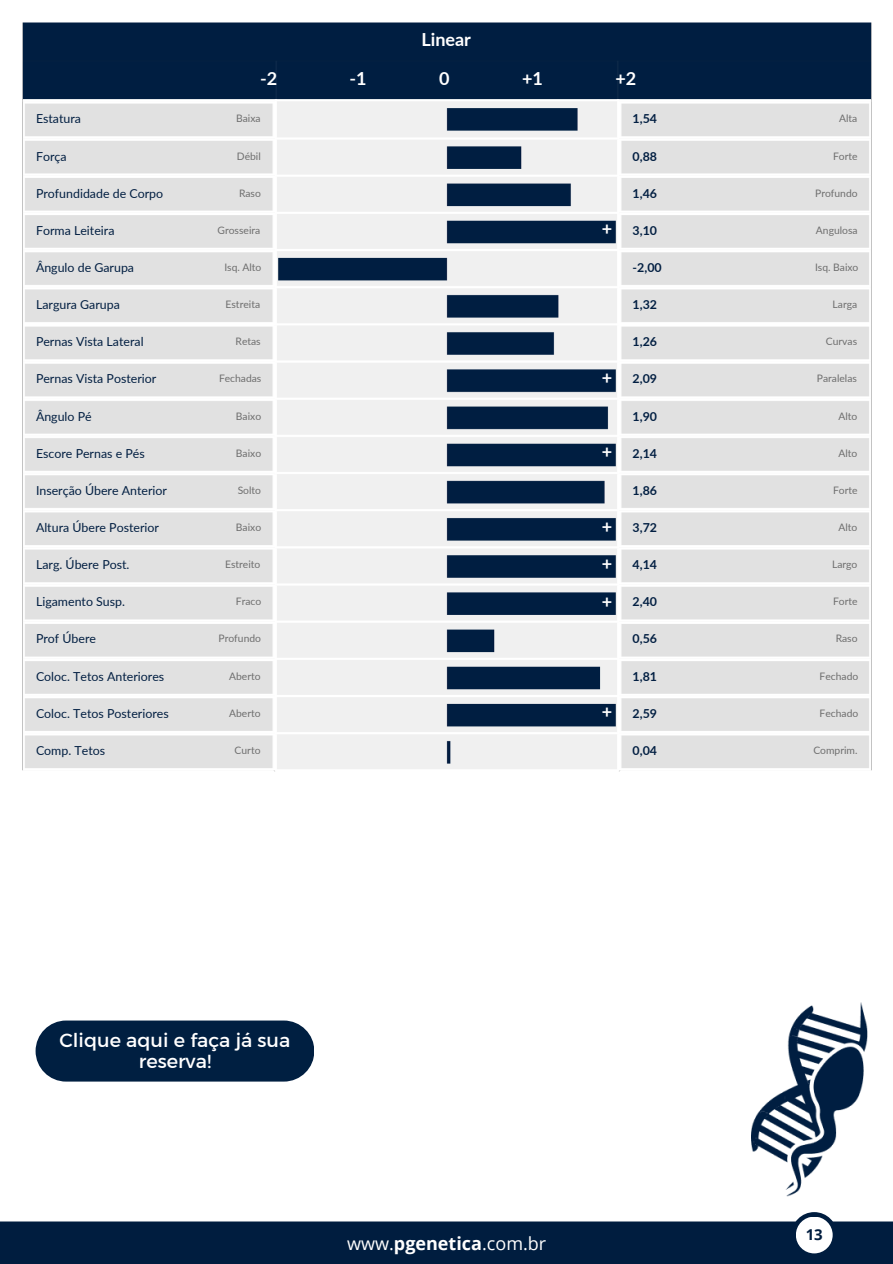
<style>
.page{position:relative;width:893px;height:1264px;background:#fff}
.page>*{position:absolute;margin:0;border:0;box-sizing:border-box;transform-origin:0 0}
.t1{font:19.2px/20.9px "Kief Montaser Regular";color:#fff;text-align:center}
.t2{font:700 18px/37.2px "Lato";color:#fff;text-align:justify}
.t3{font:18px "Open Sans";color:#fff}
.t4{font:700 15px "Open Sans";color:#001d3f}
.t5{font:12.3px "Lato";color:#021f42}
.t6{font:700 12.3px "Lato";color:#021f42}
.t7{font:10.35px "Lato";color:#6e6e6e}
.s1{font-weight:700}
</style>
<div class="page">
<img style="left:22px;top:22px;width:850px;height:750px">
<div style="left:0;top:1221px;width:892px;height:42px;background:#001d3f"></div>
<div style="left:791px;top:1212px;width:46px;height:45px;background:#001d3f;border-radius:50%"></div>
<div style="left:795px;top:1216px;width:37px;height:37px;background:#fff;border-radius:50%"></div>
<img style="left:751px;top:1002px;width:117px;height:194px">
<div style="left:36px;top:1020px;width:278px;height:61px;background:#001f41;border-radius:31px"></div>
<p class="t2" style="left:260px;top:59px;width:19px">-2</p>
<h1 class="t2" style="left:349px;top:59px;width:19px">-1</h1>
<h4 class="t2" style="left:421px;top:21px;width:51px">Linear</h4>
<p class="t2" style="left:439px;top:59px;width:12px">0</p>
<h4 class="t2" style="left:522px;top:59px;width:22px">+1</h4>
<h4 class="t2" style="left:615px;top:59px;width:22px">+2</h4>
<p class="t5" style="left:36px;top:111px;width:47px">Estatura</p>
<h4 class="t5" style="left:36px;top:148px;width:32px">Força</h4>
<p class="t5" style="left:36px;top:185px;width:129px">Profundidade de Corpo</p>
<h4 class="t5" style="left:36px;top:223px;width:80px">Forma Leiteira</h4>
<p class="t5" style="left:36px;top:260px;width:100px">Ângulo de Garupa</p>
<h4 class="t5" style="left:36px;top:297px;width:85px">Largura Garupa</h4>
<p class="t5" style="left:36px;top:334px;width:109px">Pernas Vista Lateral</p>
<h4 class="t5" style="left:36px;top:371px;width:122px">Pernas Vista Posterior</h4>
<p class="t5" style="left:36px;top:408px;width:57px">Ângulo Pé</p>
<h4 class="t5" style="left:36px;top:445px;width:110px">Escore Pernas e Pés</h4>
<p class="t5" style="left:36px;top:482px;width:133px">Inserção Úbere Anterior</p>
<h4 class="t5" style="left:36px;top:520px;width:125px">Altura Úbere Posterior</h4>
<p class="t5" style="left:36px;top:557px;width:95px">Larg. Úbere Post.</p>
<h4 class="t5" style="left:36px;top:594px;width:90px">Ligamento Susp.</h4>
<p class="t5" style="left:36px;top:631px;width:62px">Prof Úbere</p>
<h4 class="t5" style="left:36px;top:668px;width:130px">Coloc. Tetos Anteriores</h4>
<p class="t5" style="left:36px;top:705px;width:134px">Coloc. Tetos Posteriores</p>
<h4 class="t5" style="left:36px;top:742px;width:71px">Comp. Tetos</h4>
<h3 class="t7" style="left:236px;top:112px;width:26px">Baixa</h3>
<h3 class="t7" style="left:237px;top:149px;width:25px">Débil</h3>
<h3 class="t7" style="left:239px;top:186px;width:23px">Raso</h3>
<h3 class="t7" style="left:217px;top:224px;width:44px">Grosseira</h3>
<h3 class="t7" style="left:224px;top:261px;width:39px">Isq. Alto</h3>
<h3 class="t7" style="left:225px;top:298px;width:36px">Estreita</h3>
<h3 class="t7" style="left:235px;top:335px;width:27px">Retas</h3>
<p class="t7" style="left:219px;top:372px;width:44px">Fechadas</p>
<h3 class="t7" style="left:236px;top:409px;width:27px">Baixo</h3>
<p class="t7" style="left:236px;top:446px;width:27px">Baixo</p>
<h3 class="t7" style="left:238px;top:483px;width:25px">Solto</h3>
<h3 class="t7" style="left:236px;top:521px;width:27px">Baixo</h3>
<p class="t7" style="left:225px;top:558px;width:37px">Estreito</p>
<h3 class="t7" style="left:236px;top:595px;width:27px">Fraco</h3>
<h3 class="t7" style="left:218px;top:632px;width:44px">Profundo</h3>
<p class="t7" style="left:229px;top:669px;width:33px">Aberto</p>
<h3 class="t7" style="left:229px;top:706px;width:33px">Aberto</h3>
<h3 class="t7" style="left:234px;top:743px;width:27px">Curto</h3>
<p class="t2" style="left:602px;top:210px;width:12px">+</p>
<h4 class="t2" style="left:602px;top:358px;width:12px">+</h4>
<p class="t2" style="left:602px;top:432px;width:12px">+</p>
<h4 class="t2" style="left:602px;top:507px;width:12px">+ + +</h4>
<p class="t2" style="left:602px;top:692px;width:12px">+</p>
<p class="t6" style="left:632px;top:111px;width:26px">1,54</p>
<h4 class="t6" style="left:632px;top:148px;width:26px">0,88</h4>
<p class="t6" style="left:632px;top:185px;width:26px">1,46</p>
<h4 class="t6" style="left:632px;top:223px;width:26px">3,10</h4>
<p class="t6" style="left:632px;top:260px;width:31px">-2,00</p>
<h4 class="t6" style="left:632px;top:297px;width:26px">1,32</h4>
<p class="t6" style="left:632px;top:334px;width:26px">1,26</p>
<h4 class="t6" style="left:632px;top:371px;width:26px">2,09</h4>
<p class="t6" style="left:632px;top:408px;width:26px">1,90</p>
<h1 class="t6" style="left:632px;top:445px;width:26px">2,14</h1>
<h1 class="t6" style="left:632px;top:482px;width:26px">1,86</h1>
<p class="t6" style="left:632px;top:520px;width:26px">3,72</p>
<h1 class="t6" style="left:632px;top:557px;width:26px">4,14</h1>
<h1 class="t6" style="left:632px;top:594px;width:26px">2,40</h1>
<h3 class="t6" style="left:632px;top:631px;width:26px">0,56</h3>
<h3 class="t6" style="left:632px;top:668px;width:26px">1,81</h3>
<h3 class="t6" style="left:632px;top:705px;width:26px">2,59</h3>
<p class="t6" style="left:632px;top:742px;width:26px">0,04</p>
<p class="t7" style="left:839px;top:112px;width:20px">Alta</p>
<p class="t7" style="left:833px;top:149px;width:26px">Forte</p>
<p class="t7" style="left:815px;top:186px;width:44px">Profundo</p>
<p class="t7" style="left:815px;top:224px;width:43px">Angulosa</p>
<p class="t7" style="left:815px;top:261px;width:45px">Isq. Baixo</p>
<p class="t7" style="left:832px;top:298px;width:26px">Larga</p>
<p class="t7" style="left:825px;top:335px;width:33px">Curvas</p>
<p class="t7" style="left:816px;top:372px;width:42px">Paralelas</p>
<p class="t7" style="left:838px;top:409px;width:20px">Alto</p>
<p class="t7" style="left:838px;top:446px;width:20px">Alto</p>
<p class="t7" style="left:833px;top:483px;width:26px">Forte</p>
<p class="t7" style="left:838px;top:521px;width:20px">Alto</p>
<p class="t7" style="left:832px;top:558px;width:27px">Largo</p>
<p class="t7" style="left:833px;top:595px;width:26px">Forte</p>
<p class="t7" style="left:835px;top:632px;width:23px">Raso</p>
<h3 class="t7" style="left:819px;top:669px;width:40px">Fechado</h3>
<p class="t7" style="left:819px;top:706px;width:40px">Fechado</p>
<p class="t7" style="left:813px;top:743px;width:46px">Comprim.</p>
<p class="t1" style="left:60px;top:1029px;width:232px">Clique aqui e faça já sua reserva!</p>
<h2 class="t3" style="left:347px;top:1230px;width:201px">www.<span class="s1">pgenetica</span>.com.br</h2>
<p class="t4" style="left:805px;top:1224px;width:19px">13</p>
</div>
